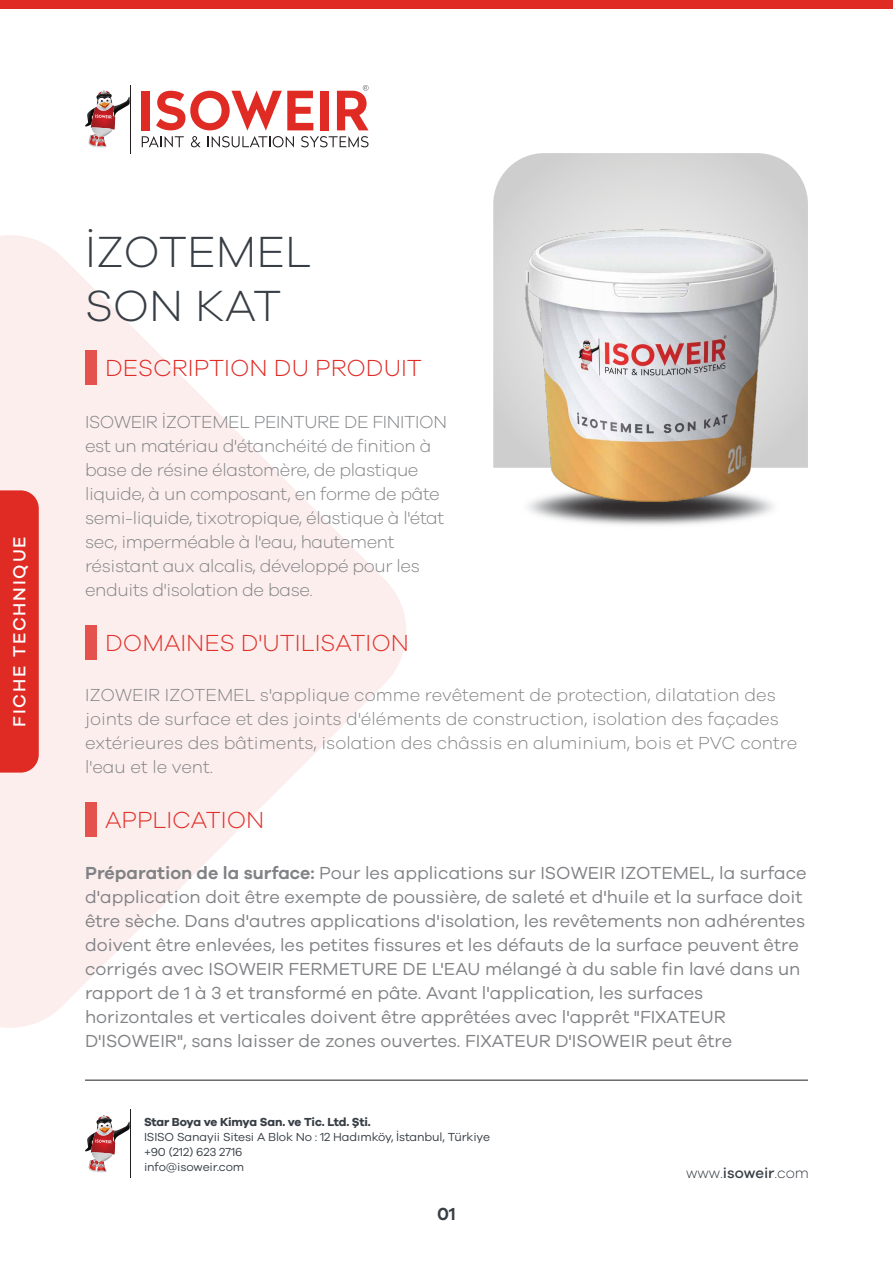
<style>
.page{position:relative;width:893px;height:1263px;background:#fff}
.page>*{position:absolute;margin:0;border:0;box-sizing:border-box;transform-origin:0 0}
.t1{font:300 45px/54px "Galano Grotesque";color:#383e45}
.t2{font:300 24px "Galano Grotesque";color:#e0312a}
.t3{font:300 24px "Galano Grotesque";color:#e02b25}
.t4{font:18px/24px "Galano Grotesque";color:#808285}
.t5{font:300 18px/24px "Galano Grotesque";letter-spacing:-.02em;color:#808285}
.t6{font:300 18px/24px "Galano Grotesque";color:#808285}
.t7{font:500 18px "Galano Grotesque";letter-spacing:.1em;color:#fff}
.t8{font:600 18px "Galano Grotesque";color:#373e45}
.t9{font:300 15px "Galano Grotesque";color:#373e45}
.t10{font:12px/15px "Galano Grotesque";letter-spacing:-.01em;color:#373e45}
.t11{font:700 12px "Galano Grotesque";letter-spacing:-.02em;color:#373e45}
.s1{font-weight:600}
.s2{font-weight:500}
</style>
<div class="page">
<svg style="left:0;top:235px;width:406px;height:793px;fill:#fceeed"></svg>
<div style="left:0;top:490px;width:39px;height:283px;background:#e02b25"></div>
<hr style="left:130px;top:85px;width:1px;height:68px;background:#231f20">
<svg style="left:85px;top:91px;width:45px;height:56px"></svg>
<svg style="left:142px;top:136px;width:42px;height:11px"></svg>
<svg style="left:191px;top:136px;width:10px;height:11px"></svg>
<svg style="left:208px;top:136px;width:86px;height:11px"></svg>
<svg style="left:301px;top:136px;width:68px;height:11px"></svg>
<div style="left:142px;top:91px;width:8px;height:39px;background:#e02b25"></div>
<svg style="left:156px;top:91px;width:157px;height:39px"></svg>
<div style="left:320px;top:91px;width:8px;height:39px;background:#e02b25"></div>
<svg style="left:337px;top:85px;width:32px;height:45px"></svg>
<hr style="left:130px;top:1110px;width:1px;height:68px;background:#231f20">
<svg style="left:85px;top:1115px;width:45px;height:57px"></svg>
<hr style="left:85px;top:1080px;width:723px;height:1px;background:#231f20">
<div style="left:0;top:0;width:893px;height:9px;background:#e02b25"></div>
<img style="left:527px;top:502px;width:247px;height:24px">
<svg style="left:493px;top:153px;width:315px;height:315px;background:#d8d8d8"></svg>
<div style="left:85px;top:351px;width:11px;height:34px;background:#e5524d"></div>
<div style="left:85px;top:626px;width:11px;height:34px;background:#e5524d"></div>
<div style="left:85px;top:803px;width:11px;height:34px;background:#e5524d"></div>
<img style="left:525px;top:230px;width:251px;height:272px">
<p class="t7" style="left:9px;top:727px;width:192px;rotate:-90deg">FICHE TECHNIQUE</p>
<h1 class="t1" style="left:85px;top:224px;width:228px">İZOTEMEL<br>SON KAT</h1>
<h2 class="t3" style="left:105px;top:354px;width:318px">DESCRIPTION DU PRODUIT</h2>
<p class="t5" style="left:85px;top:409px;width:363px">ISOWEIR İZOTEMEL PEINTURE DE FINITION est un matériau d'étanchéité de finition à base de résine élastomère, de plastique liquide, à un composant, en forme de pâte semi-liquide, tixotropique, élastique à l'état sec, imperméable à l'eau, hautement résistant aux alcalis, développé pour les enduits d'isolation de base.</p>
<h2 class="t2" style="left:105px;top:628px;width:305px">DOMAINES D'UTILISATION</h2>
<p class="t6" style="left:85px;top:682px;width:714px">IZOWEIR IZOTEMEL s'applique comme revêtement de protection, dilatation des joints de surface et des joints d'éléments de construction, isolation des façades extérieures des bâtiments, isolation des châssis en aluminium, bois et PVC contre l'eau et le vent.</p>
<h2 class="t2" style="left:105px;top:805px;width:161px">APPLICATION</h2>
<p class="t4" style="left:85px;top:860px;width:723px"><span class="s1">Préparation de la surface:</span> Pour les applications sur ISOWEIR IZOTEMEL, la surface d'application doit être exempte de poussière, de saleté et d'huile et la surface doit être sèche. Dans d'autres applications d'isolation, les revêtements non adhérentes doivent être enlevées, les petites fissures et les défauts de la surface peuvent être corrigés avec ISOWEIR FERMETURE DE L'EAU mélangé à du sable fin lavé dans un rapport de 1 à 3 et transformé en pâte. Avant l'application, les surfaces horizontales et verticales doivent être apprêtées avec l'apprêt "FIXATEUR D'ISOWEIR", sans laisser de zones ouvertes. FIXATEUR D'ISOWEIR peut être</p>
<p class="t11" style="left:144px;top:1114px;width:228px">Star Boya ve Kimya San. ve Tic. Ltd. Şti.</p>
<p class="t10" style="left:144px;top:1128px;width:347px">ISISO Sanayii Sitesi A Blok No : 12 Hadımköy, İstanbul, Türkiye +90 (212) 623 2716<br>info@isoweir.com</p>
<p class="t8" style="left:437px;top:1203px;width:20px">01</p>
<p class="t9" style="left:686px;top:1164px;width:124px">www.<span class="s2">isoweir</span>.com</p>
</div>
